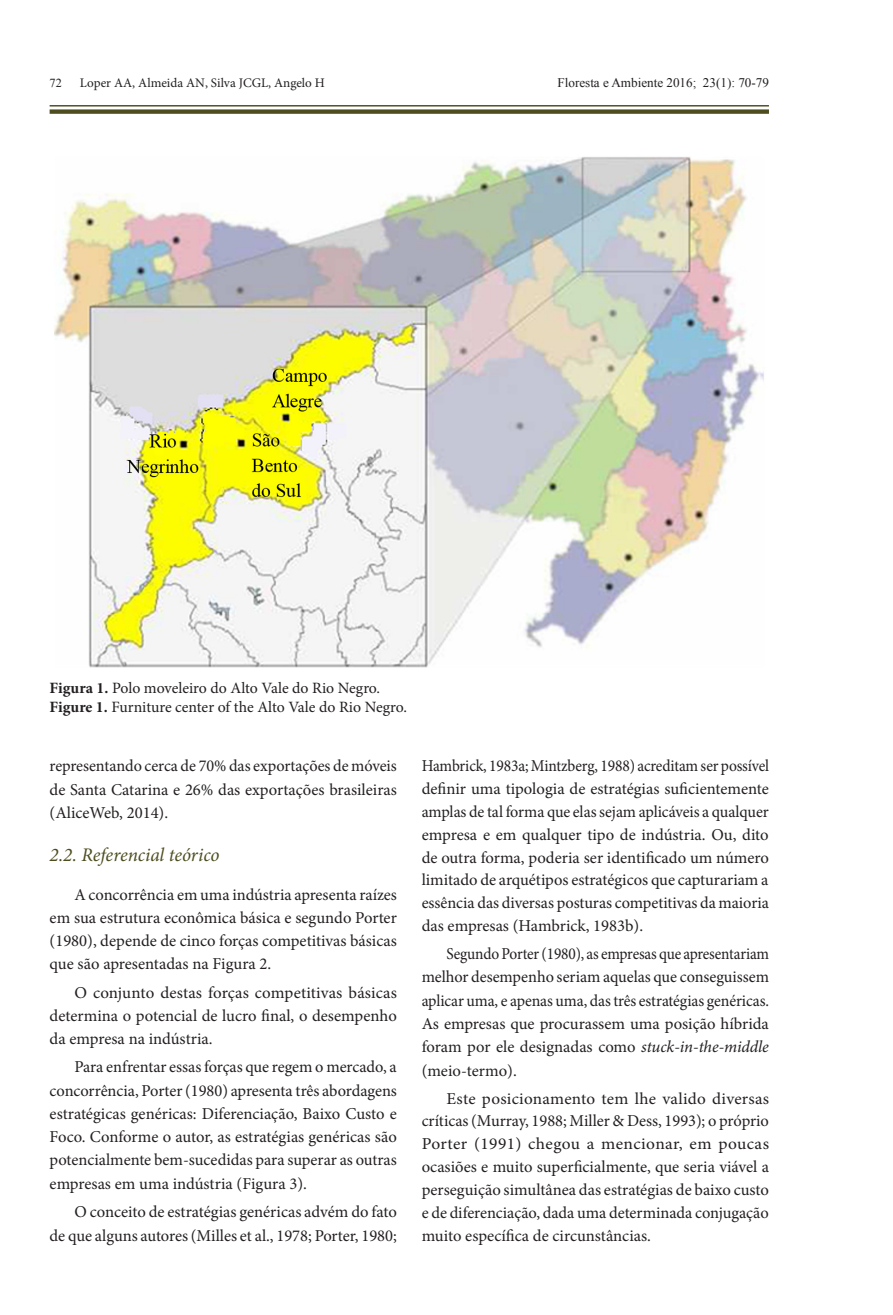
<style>
.page{position:relative;width:893px;height:1315px;background:#fff}
.page>*{position:absolute;margin:0;border:0;box-sizing:border-box;transform-origin:0 0}
.Heading2{font:italic 19.25px "Minion Pro";letter-spacing:-.005em;color:#4d4d1f}
.Paragraph{font:16.62px/23.3px "Minion Pro";color:#231f20;text-align:justify}
.Paragraph-2{font:16.62px/22.8px "Minion Pro";color:#231f20;text-align:justify;scale:.93 1}
.Paragraph-3{font:16.62px/23.3px "Minion Pro";color:#231f20;text-align:justify;scale:.92 1}
.FigureCaption{font:15.75px "Minion Pro";color:#231f20}
.HeaderMasterB{font:13.12px "Minion Pro";color:#231f20}
.HeaderMasterB-2{font:13.12px "Times New Roman";color:#231f20}
.PageNumber{font:12.25px "Times New Roman";color:#231f20}
.s1{font-weight:700}
.s2{font-style:italic}
</style>
<div class="page">
<div style="left:50px;top:109px;width:719px;height:5px;background:#4d4d1f"></div>
<hr style="left:50px;top:105px;width:719px;height:1px;background:#4d4d1f">
<img style="left:54px;top:157px;width:710px;height:511px">
<p class="PageNumber" style="left:50px;top:74px;width:14px">72</p>
<p class="HeaderMasterB" style="left:80px;top:74px;width:246px">Loper AA, Almeida AN, Silva JCGL, Angelo H</p>
<p class="HeaderMasterB-2" style="left:557px;top:74px;width:213px">Floresta e Ambiente 2016; 23(1): 70-79</p>
<p class="FigureCaption" style="left:50px;top:677px;width:332px"><span class="s1">Figura 1.</span> Polo moveleiro do Alto Vale do Rio Negro.</p>
<p class="FigureCaption" style="left:50px;top:696px;width:359px"><span class="s1">Figure 1.</span> Furniture center of the Alto Vale do Rio Negro.</p>
<p class="Paragraph" style="left:50px;top:754px;width:349px">representando cerca de 70% das exportações de móveis de Santa Catarina e 26% das exportações brasileiras (AliceWeb, 2014).</p>
<p class="Heading2" style="left:50px;top:842px;width:171px">2.2. Referencial teórico</p>
<p class="Paragraph" style="left:50px;top:882px;width:349px;text-indent:25px">A concorrência em uma indústria apresenta raízes em sua estrutura econômica básica e segundo Porter (1980), depende de cinco forças competitivas básicas que são apresentadas na Figura 2.</p>
<p class="Paragraph" style="left:50px;top:980px;width:349px;text-indent:25px">O conjunto destas forças competitivas básicas determina o potencial de lucro final, o desempenho da empresa na indústria.</p>
<p class="Paragraph" style="left:50px;top:1055px;width:349px;text-indent:25px">Para enfrentar essas forças que regem o mercado, a concorrência, Porter (1980) apresenta três abordagens estratégicas genéricas: Diferenciação, Baixo Custo e Foco. Conforme o autor, as estratégias genéricas são potencialmente bem-sucedidas para superar as outras empresas em uma indústria (Figura 3).</p>
<p class="Paragraph" style="left:50px;top:1200px;width:349px;text-align:right">O conceito de estratégias genéricas advém do fato<br>de que alguns autores (Milles et al., 1978; Porter, 1980;</p>
<p class="Paragraph-2" style="left:422px;top:754px;width:375px">Hambrick, 1983a; Mintzberg, 1988) acreditam ser possível definir uma tipologia de estratégias suficientemente amplas de tal forma que elas sejam aplicáveis a qualquer empresa e em qualquer tipo de indústria. Ou, dito de outra forma, poderia ser identificado um número limitado de arquétipos estratégicos que capturariam a essência das diversas posturas competitivas da maioria das empresas (Hambrick, 1983b).</p>
<p class="Paragraph-3" style="left:422px;top:942px;width:379px;text-indent:25px">Segundo Porter (1980), as empresas que apresentariam melhor desempenho seriam aquelas que conseguissem aplicar uma, e apenas uma, das três estratégias genéricas.<br>As empresas que procurassem uma posição híbrida foram por ele designadas como <span class="s2">stuck-in-the-middle </span>(meio-termo).</p>
<p class="Paragraph" style="left:422px;top:1087px;width:349px;line-height:22.8px;text-indent:25px">Este posicionamento tem lhe valido diversas críticas (Murray, 1988; Miller &amp; Dess, 1993); o próprio Porter (1991) chegou a mencionar, em poucas ocasiões e muito superficialmente, que seria viável a perseguição simultânea das estratégias de baixo custo e de diferenciação, dada uma determinada conjugação muito específica de circunstâncias.</p>
</div>
